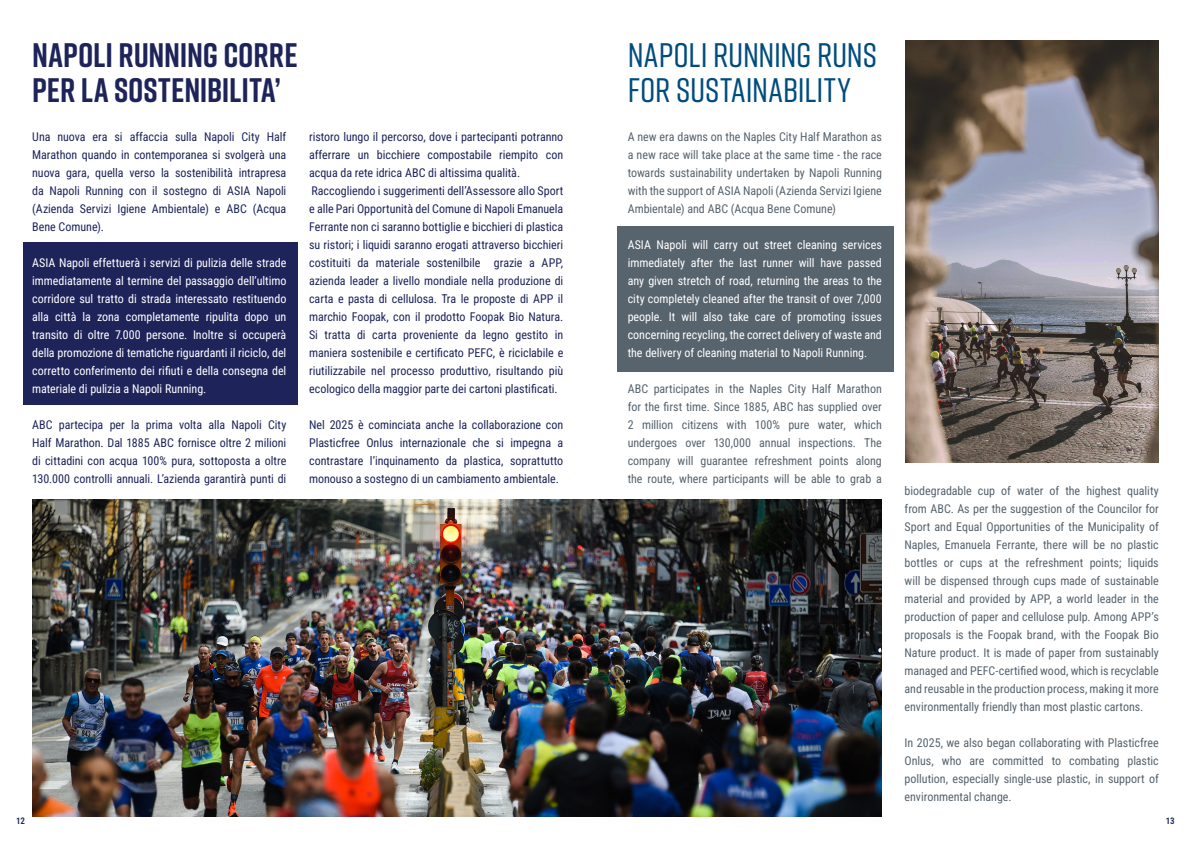
<style>
.page{position:relative;width:1191px;height:842px;background:#fff}
.page>*{position:absolute;margin:0;border:0;box-sizing:border-box;transform-origin:0 0}
.t1{font:700 34px/35px "Rift";color:#1e245a}
.t2{font:500 34px/35px "Rift";letter-spacing:-.005em;color:#014c7e}
.t3{font:12px/18px "Roboto Condensed";letter-spacing:-.005em;color:#1e245a;text-align:justify}
.t4{font:12px/18px "Roboto Condensed";letter-spacing:-.005em;color:#57636d;text-align:justify}
.t5{font:12px/18px "Roboto Condensed";letter-spacing:-.005em;color:#fff;text-align:justify}
.t6{font:600 9px "Roboto Condensed";color:#1e245a}
</style>
<div class="page">
<div style="left:617px;top:227px;width:276px;height:145px;background:#57636d"></div>
<div style="left:24px;top:242px;width:274px;height:163px;background:#1e245a"></div>
<img style="left:32px;top:500px;width:849px;height:316px">
<img style="left:905px;top:40px;width:253px;height:423px">
<h1 class="t1" style="left:32px;top:37px;width:267px">NAPOLI RUNNING CORRE<br>PER LA SOSTENIBILITA’</h1>
<h1 class="t2" style="left:627px;top:36px;width:251px">NAPOLI RUNNING RUNS<br>FOR SUSTAINABILITY</h1>
<p class="t3" style="left:32px;top:127px;width:256px">Una nuova era si affaccia sulla Napoli City Half Marathon quando in contemporanea si svolgerà una nuova gara, quella verso la sostenibilità intrapresa da Napoli Running con il sostegno di ASIA Napoli (Azienda Servizi Igiene Ambientale) e ABC (Acqua Bene Comune).</p>
<p class="t5" style="left:32px;top:253px;width:256px">ASIA Napoli effettuerà i servizi di pulizia delle strade immediatamente al termine del passaggio dell’ultimo corridore sul tratto di strada interessato restituendo alla città la zona completamente ripulita dopo un transito di oltre 7.000 persone. Inoltre si occuperà della promozione di tematiche riguardanti il riciclo, del corretto conferimento dei rifiuti e della consegna del materiale di pulizia a Napoli Running.</p>
<p class="t3" style="left:32px;top:415px;width:256px">ABC partecipa per la prima volta alla Napoli City Half Marathon. Dal 1885 ABC fornisce oltre 2 milioni di cittadini con acqua 100% pura, sottoposta a oltre 130.000 controlli annuali. L’azienda garantirà punti di</p>
<p class="t4" style="left:627px;top:127px;width:256px">A new era dawns on the Naples City Half Marathon as a new race will take place at the same time - the race towards sustainability undertaken by Napoli Running with the support of ASIA Napoli (Azienda Servizi Igiene Ambientale) and ABC (Acqua Bene Comune)</p>
<p class="t5" style="left:627px;top:235px;width:256px">ASIA Napoli will carry out street cleaning services immediately after the last runner will have passed any given stretch of road, returning the areas to the city completely cleaned after the transit of over 7,000 people. It will also take care of promoting issues concerning recycling, the correct delivery of waste and the delivery of cleaning material to Napoli Running.</p>
<p class="t4" style="left:627px;top:379px;width:256px">ABC participates in the Naples City Half Marathon for the first time. Since 1885, ABC has supplied over 2 million citizens with 100% pure water, which undergoes over 130,000 annual inspections. The company will guarantee refreshment points along the route, where participants will be able to grab a</p>
<p class="t3" style="left:309px;top:127px;width:256px;text-align:left">ristoro lungo il percorso, dove i partecipanti potranno afferrare un bicchiere compostabile riempito con acqua da rete idrica ABC di altissima qualità.<br>Raccogliendo i suggerimenti dell’Assessore allo Sport e alle Pari Opportunità del Comune di Napoli Emanuela Ferrante non ci saranno bottiglie e bicchieri di plastica su ristori; i liquidi saranno erogati attraverso bicchieri costituiti da materiale sostenilbile grazie a APP, azienda leader a livello mondiale nella produzione di carta e pasta di cellulosa. Tra le proposte di APP il marchio Foopak, con il prodotto Foopak Bio Natura.<br>Si tratta di carta proveniente da legno gestito in maniera sostenibile e certificato PEFC, è riciclabile e riutilizzabile nel processo produttivo, risultando più ecologico della maggior parte dei cartoni plastificati.</p>
<p class="t3" style="left:309px;top:415px;width:256px">Nel 2025 è cominciata anche la collaborazione con Plasticfree Onlus internazionale che si impegna a contrastare l’inquinamento da plastica, soprattutto monouso a sostegno di un cambiamento ambientale.</p>
<p class="t4" style="left:904px;top:481px;width:256px">biodegradable cup of water of the highest quality from ABC. As per the suggestion of the Councilor for Sport and Equal Opportunities of the Municipality of Naples, Emanuela Ferrante, there will be no plastic bottles or cups at the refreshment points; liquids will be dispensed through cups made of sustainable material and provided by APP, a world leader in the production of paper and cellulose pulp. Among APP’s proposals is the Foopak brand, with the Foopak Bio Nature product. It is made of paper from sustainably managed and PEFC-certified wood, which is recyclable and reusable in the production process, making it more environmentally friendly than most plastic cartons.</p>
<p class="t4" style="left:904px;top:733px;width:256px">In 2025, we also began collaborating with Plasticfree Onlus, who are committed to combating plastic pollution, especially single-use plastic, in support of environmental change.</p>
<p class="t6" style="left:16px;top:814px;width:10px">12</p>
<p class="t6" style="left:1165px;top:814px;width:10px">13</p>
</div>
